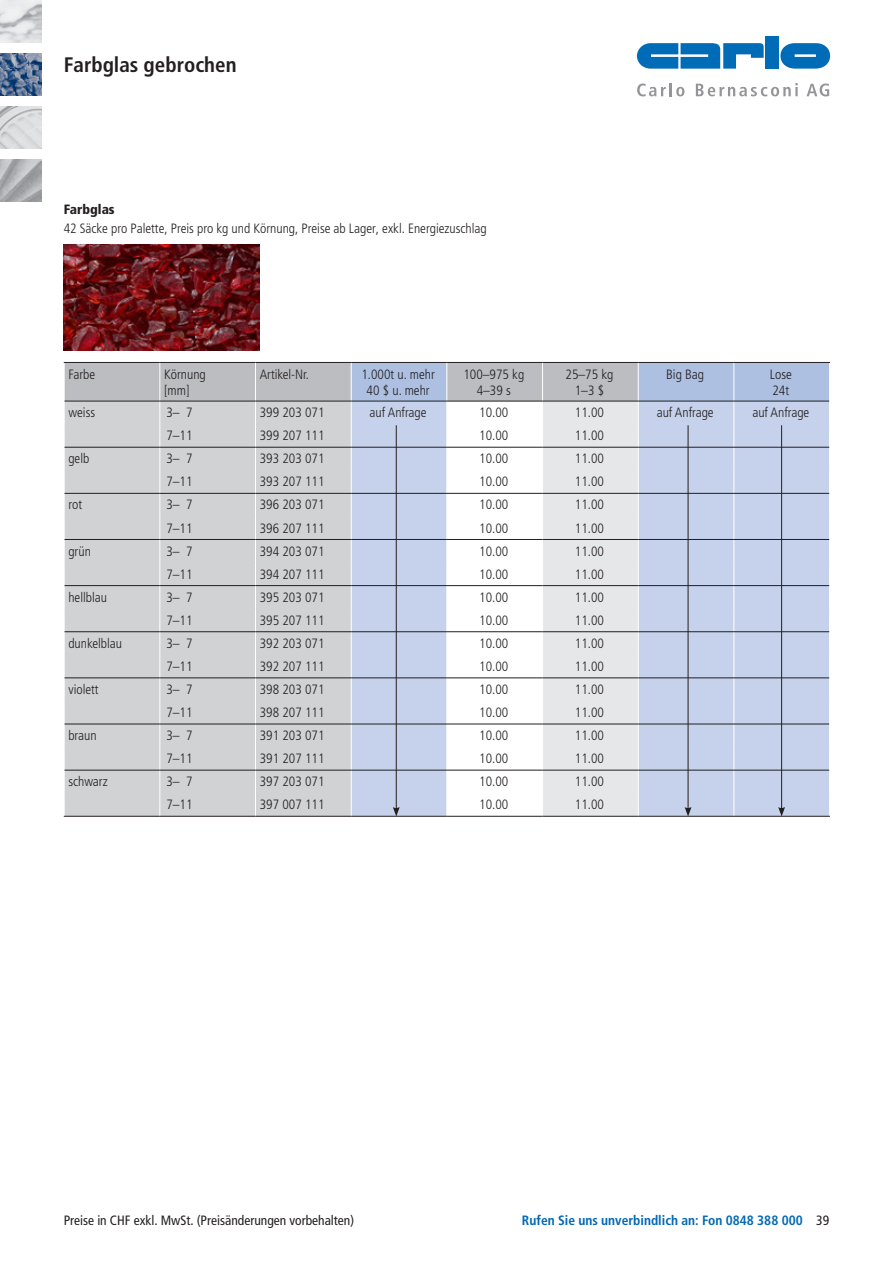
<style>
.page{position:relative;width:893px;height:1263px;background:#fff}
.page>*{position:absolute;margin:0;border:0;box-sizing:border-box;transform-origin:0 0}
.t1{font:700 condensed 21px "Frutiger";color:#231f20}
.t2{font:300 condensed 13.5px "Frutiger";color:#231f20}
.t3{font:condensed 13.5px "Frutiger";color:#231f20}
.t4{font:700 condensed 13.5px "Frutiger";color:#0168b3}
.t5{font:900 condensed 13.5px "Frutiger";color:#231f20}
.s1{font-weight:400;color:#231f20}
</style>
<div class="page">
<img style="left:0;top:53px;width:42px;height:43px">
<img style="left:0;top:106px;width:42px;height:43px">
<img style="left:0;top:159px;width:42px;height:43px">
<img style="left:0;top:0;width:42px;height:43px">
<svg style="left:637px;top:83px;width:47px;height:13px"></svg>
<svg style="left:696px;top:83px;width:102px;height:13px"></svg>
<svg style="left:807px;top:84px;width:22px;height:12px"></svg>
<div style="left:766px;top:36px;width:13px;height:33px;background:#006bb6"></div>
<svg style="left:637px;top:43px;width:127px;height:26px"></svg>
<svg style="left:780px;top:43px;width:50px;height:26px"></svg>
<img style="left:64px;top:244px;width:195px;height:106px">
<hr style="left:64px;top:816px;width:96px;height:1px;background:#231f20">
<hr style="left:160px;top:816px;width:95px;height:1px;background:#231f20">
<hr style="left:255px;top:816px;width:96px;height:1px;background:#231f20">
<hr style="left:351px;top:816px;width:96px;height:1px;background:#231f20">
<hr style="left:447px;top:816px;width:96px;height:1px;background:#231f20">
<hr style="left:543px;top:816px;width:95px;height:1px;background:#231f20">
<hr style="left:638px;top:816px;width:96px;height:1px;background:#231f20">
<hr style="left:734px;top:816px;width:96px;height:1px;background:#231f20">
<svg style="left:64px;top:362px;width:766px;height:454px;background:#ced3dd"></svg>
<p class="t1" style="left:64px;top:53px;width:174px">Farbglas gebrochen</p>
<p class="t5" style="left:64px;top:201px;width:52px">Farbglas</p>
<p class="t2" style="left:64px;top:221px;width:425px">42 Säcke pro Palette, Preis pro kg und Körnung, Preise ab Lager, exkl. Energiezuschlag</p>
<p class="t2" style="left:68px;top:366px;width:28px">Farbe</p>
<p class="t2" style="left:164px;top:366px;width:43px">Körnung</p>
<p class="t2" style="left:164px;top:383px;width:27px">[mm]</p>
<p class="t2" style="left:260px;top:366px;width:51px">Artikel-Nr.</p>
<p class="t2" style="left:361px;top:366px;width:75px">1.000t u. mehr</p>
<p class="t2" style="left:367px;top:383px;width:65px">40 $ u. mehr</p>
<p class="t2" style="left:463px;top:366px;width:62px">100–975 kg</p>
<p class="t2" style="left:477px;top:383px;width:36px">4–39 s</p>
<p class="t2" style="left:566px;top:366px;width:49px">25–75 kg</p>
<p class="t2" style="left:575px;top:383px;width:31px">1–3 $</p>
<p class="t2" style="left:666px;top:366px;width:39px">Big Bag</p>
<p class="t2" style="left:770px;top:366px;width:24px">Lose</p>
<p class="t2" style="left:772px;top:383px;width:18px">24t</p>
<p class="t2" style="left:68px;top:405px;width:28px">weiss</p>
<p class="t2" style="left:166px;top:405px;width:28px">3– 7</p>
<p class="t2" style="left:260px;top:405px;width:66px">399 203 071</p>
<p class="t2" style="left:370px;top:405px;width:58px">auf Anfrage</p>
<p class="t2" style="left:479px;top:405px;width:31px">10.00</p>
<p class="t2" style="left:575px;top:405px;width:31px">11.00</p>
<p class="t2" style="left:657px;top:405px;width:58px">auf Anfrage</p>
<p class="t2" style="left:752px;top:405px;width:58px">auf Anfrage</p>
<p class="t2" style="left:166px;top:428px;width:28px">7–11</p>
<p class="t2" style="left:260px;top:428px;width:66px">399 207 111</p>
<p class="t2" style="left:479px;top:428px;width:31px">10.00</p>
<p class="t2" style="left:575px;top:428px;width:31px">11.00</p>
<p class="t2" style="left:68px;top:451px;width:23px">gelb</p>
<p class="t2" style="left:166px;top:451px;width:28px">3– 7</p>
<p class="t2" style="left:260px;top:451px;width:66px">393 203 071</p>
<p class="t2" style="left:479px;top:451px;width:31px">10.00</p>
<p class="t2" style="left:575px;top:451px;width:31px">11.00</p>
<p class="t2" style="left:166px;top:474px;width:28px">7–11</p>
<p class="t2" style="left:260px;top:474px;width:66px">393 207 111</p>
<p class="t2" style="left:479px;top:474px;width:31px">10.00</p>
<p class="t2" style="left:575px;top:474px;width:31px">11.00</p>
<p class="t2" style="left:68px;top:497px;width:15px">rot</p>
<p class="t2" style="left:166px;top:497px;width:28px">3– 7</p>
<p class="t2" style="left:260px;top:497px;width:66px">396 203 071</p>
<p class="t2" style="left:479px;top:497px;width:31px">10.00</p>
<p class="t2" style="left:575px;top:497px;width:31px">11.00</p>
<p class="t2" style="left:166px;top:520px;width:28px">7–11</p>
<p class="t2" style="left:260px;top:520px;width:66px">396 207 111</p>
<p class="t2" style="left:479px;top:520px;width:31px">10.00</p>
<p class="t2" style="left:575px;top:520px;width:31px">11.00</p>
<p class="t2" style="left:68px;top:543px;width:24px">grün</p>
<p class="t2" style="left:166px;top:543px;width:28px">3– 7</p>
<p class="t2" style="left:260px;top:543px;width:66px">394 203 071</p>
<p class="t2" style="left:479px;top:543px;width:31px">10.00</p>
<p class="t2" style="left:575px;top:543px;width:31px">11.00</p>
<p class="t2" style="left:166px;top:566px;width:28px">7–11</p>
<p class="t2" style="left:260px;top:566px;width:66px">394 207 111</p>
<p class="t2" style="left:479px;top:566px;width:31px">10.00</p>
<p class="t2" style="left:575px;top:566px;width:31px">11.00</p>
<p class="t2" style="left:68px;top:589px;width:40px">hellblau</p>
<p class="t2" style="left:166px;top:589px;width:28px">3– 7</p>
<p class="t2" style="left:260px;top:589px;width:66px">395 203 071</p>
<p class="t2" style="left:479px;top:589px;width:31px">10.00</p>
<p class="t2" style="left:575px;top:589px;width:31px">11.00</p>
<p class="t2" style="left:166px;top:612px;width:28px">7–11</p>
<p class="t2" style="left:260px;top:612px;width:66px">395 207 111</p>
<p class="t2" style="left:479px;top:612px;width:31px">10.00</p>
<p class="t2" style="left:575px;top:612px;width:31px">11.00</p>
<p class="t2" style="left:68px;top:635px;width:55px">dunkelblau</p>
<p class="t2" style="left:166px;top:635px;width:28px">3– 7</p>
<p class="t2" style="left:260px;top:635px;width:66px">392 203 071</p>
<p class="t2" style="left:479px;top:635px;width:31px">10.00</p>
<p class="t2" style="left:575px;top:635px;width:31px">11.00</p>
<p class="t2" style="left:166px;top:659px;width:28px">7–11</p>
<p class="t2" style="left:260px;top:659px;width:66px">392 207 111</p>
<p class="t2" style="left:479px;top:659px;width:31px">10.00</p>
<p class="t2" style="left:575px;top:659px;width:31px">11.00</p>
<p class="t2" style="left:68px;top:682px;width:32px">violett</p>
<p class="t2" style="left:166px;top:682px;width:28px">3– 7</p>
<p class="t2" style="left:260px;top:682px;width:66px">398 203 071</p>
<p class="t2" style="left:479px;top:682px;width:31px">10.00</p>
<p class="t2" style="left:575px;top:682px;width:31px">11.00</p>
<p class="t2" style="left:166px;top:705px;width:28px">7–11</p>
<p class="t2" style="left:260px;top:705px;width:66px">398 207 111</p>
<p class="t2" style="left:479px;top:705px;width:31px">10.00</p>
<p class="t2" style="left:575px;top:705px;width:31px">11.00</p>
<p class="t2" style="left:68px;top:728px;width:30px">braun</p>
<p class="t2" style="left:166px;top:728px;width:28px">3– 7</p>
<p class="t2" style="left:260px;top:728px;width:66px">391 203 071</p>
<p class="t2" style="left:479px;top:728px;width:31px">10.00</p>
<p class="t2" style="left:575px;top:728px;width:31px">11.00</p>
<p class="t2" style="left:166px;top:751px;width:28px">7–11</p>
<p class="t2" style="left:260px;top:751px;width:66px">391 207 111</p>
<p class="t2" style="left:479px;top:751px;width:31px">10.00</p>
<p class="t2" style="left:575px;top:751px;width:31px">11.00</p>
<p class="t2" style="left:68px;top:774px;width:41px">schwarz</p>
<p class="t2" style="left:166px;top:774px;width:28px">3– 7</p>
<p class="t2" style="left:260px;top:774px;width:66px">397 203 071</p>
<p class="t2" style="left:479px;top:774px;width:31px">10.00</p>
<p class="t2" style="left:575px;top:774px;width:31px">11.00</p>
<p class="t2" style="left:166px;top:797px;width:28px">7–11</p>
<p class="t2" style="left:260px;top:797px;width:66px">397 007 111</p>
<p class="t2" style="left:479px;top:797px;width:31px">10.00</p>
<p class="t2" style="left:575px;top:797px;width:31px">11.00</p>
<p class="t3" style="left:64px;top:1213px;width:292px">Preise in CHF exkl. MwSt. (Preisänderungen vorbehalten)</p>
<p class="t4" style="left:522px;top:1212px;width:309px">Rufen Sie uns unverbindlich an: Fon 0848 388 000 <span class="s1">39</span></p>
</div>
